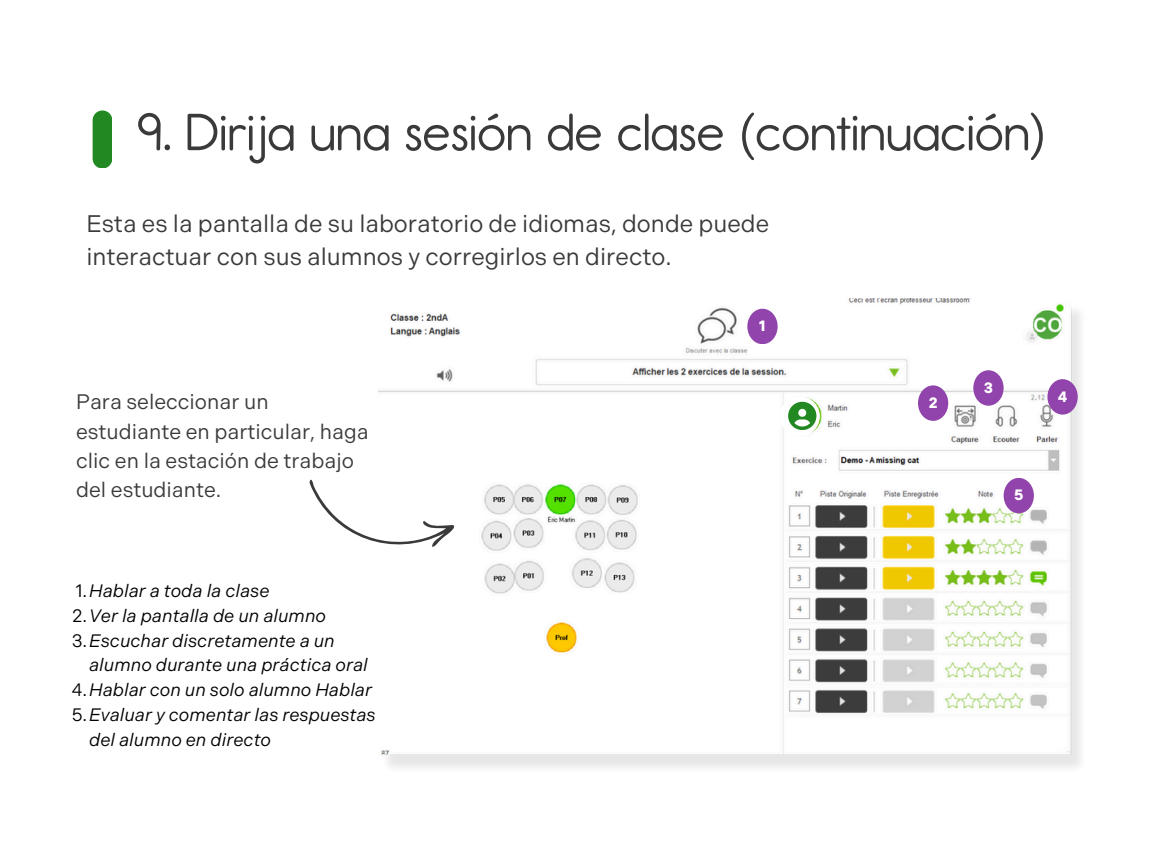
<style>
.page{position:relative;width:1152px;height:864px;background:#fff}
.page>*{position:absolute;margin:0;border:0;box-sizing:border-box;transform-origin:0 0}
.t1{font:52.5px "Report Rg";color:#3a3a3a}
.t2{font:24px/32.7px "Indivisible";color:#3a3a3a}
.t3{font:21px/29.2px "Indivisible";color:#3a3a3a}
.t4{font:italic 18px/24.8px "Indivisible";color:#000}
.t5{font:700 15px "Indivisible";color:#fff}
.s1{font-style:normal}
</style>
<div class="page">
<svg style="left:93px;top:110px;width:19px;height:58px"></svg>
<img style="left:378px;top:298px;width:703px;height:470px">
<div style="left:747px;top:309px;width:31px;height:35px;background:#9144ab;border-radius:50%"></div>
<div style="left:918px;top:385px;width:30px;height:36px;background:#9144ab;border-radius:50%"></div>
<div style="left:973px;top:370px;width:31px;height:36px;background:#9144ab;border-radius:50%"></div>
<div style="left:1047px;top:379px;width:31px;height:36px;background:#9144ab;border-radius:50%"></div>
<div style="left:1004px;top:478px;width:30px;height:35px;background:#9144ab;border-radius:50%"></div>
<svg style="left:309px;top:478px;width:149px;height:94px"></svg>
<svg style="left:780px;top:396px;width:40px;height:40px"></svg>
<p class="t1" style="left:137px;top:101px;width:911px">9. Dirija una sesión de clase (continuación)</p>
<p class="t2" style="left:86px;top:207px;width:684px">Esta es la pantalla de su laboratorio de idiomas, donde puede interactuar con sus alumnos y corregirlos en directo.</p>
<p class="t3" style="left:76px;top:388px;width:294px">Para seleccionar un estudiante en particular, haga clic en la estación de trabajo del estudiante.</p>
<h1 class="t5" style="left:759px;top:317px;width:8px">1</h1>
<h2 class="t5" style="left:929px;top:394px;width:10px">2</h2>
<p class="t5" style="left:984px;top:379px;width:11px">3</p>
<p class="t5" style="left:1014px;top:486px;width:11px">5</p>
<p class="t5" style="left:1058px;top:388px;width:11px">4</p>
<p class="t4" style="left:76px;top:579px;width:195px"><span class="s1">1.</span>Hablar a toda la clase</p>
<h3 class="t4" style="left:72px;top:603px;width:255px"><span class="s1">2.</span>Ver la pantalla de un alumno</h3>
<p class="t4" style="left:89px;top:628px;width:280px;text-indent:-17px"><span class="s1">3.</span>Escuchar discretamente a un alumno durante una práctica oral</p>
<p class="t4" style="left:71px;top:678px;width:302px"><span class="s1">4.</span>Hablar con un solo alumno Hablar</p>
<p class="t4" style="left:89px;top:702px;width:288px;text-indent:-17px"><span class="s1">5.</span>Evaluar y comentar las respuestas del alumno en directo</p>
</div>
